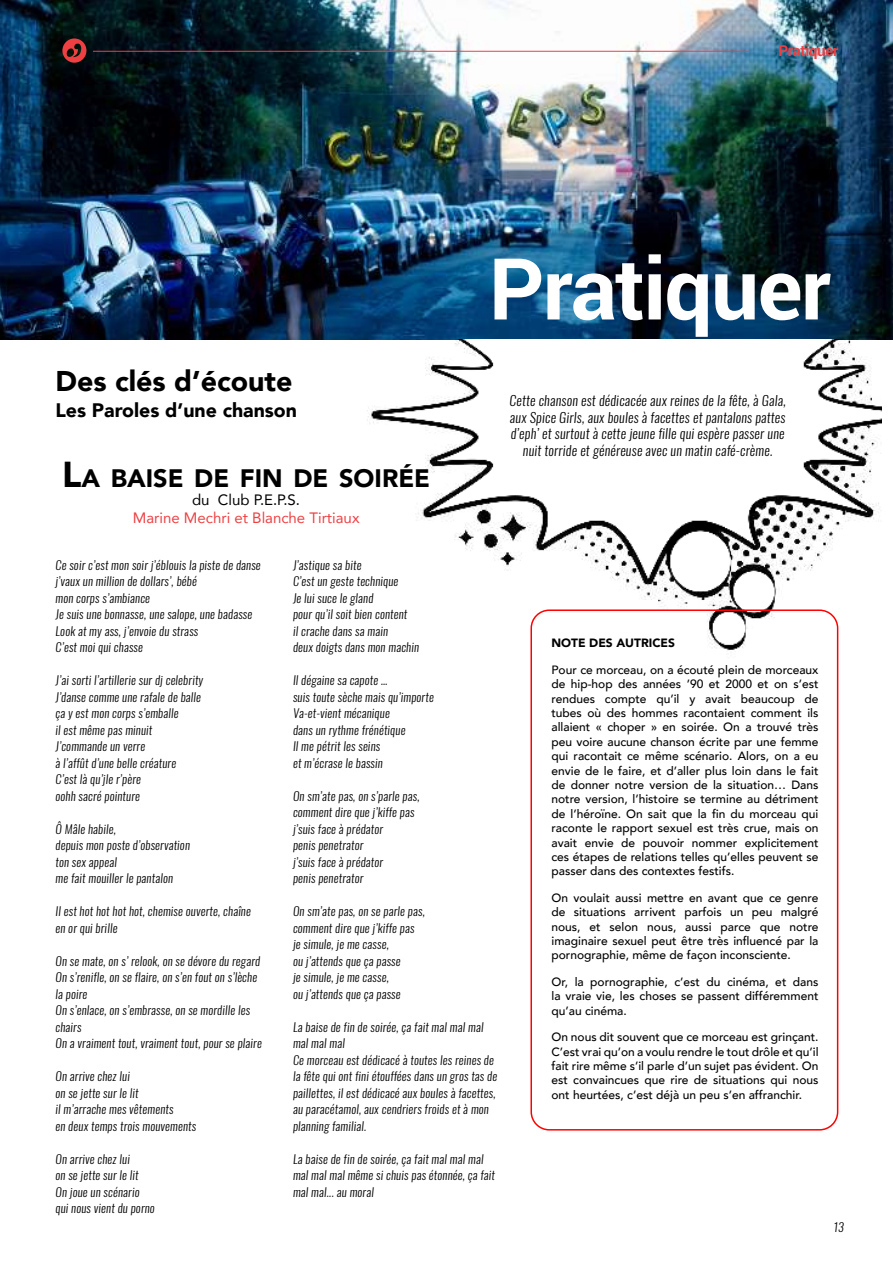
<style>
.page{position:relative;width:893px;height:1263px;background:#fff}
.page>*{position:absolute;margin:0;border:0;box-sizing:border-box;transform-origin:0 0}
.t1{font:700 85.5px "Roboto";letter-spacing:-.02em;color:#fff}
.t2{font:900 28.5px "Avenir";color:#000}
.t3{font:900 25.2px "Avenir";color:#000}
.t4{font:900 19.5px "Avenir";color:#000}
.t5{font:15px "Avenir";color:#ee4043}
.t6{font:15px "Avenir";color:#000}
.t7{font:700 15px "Roboto";letter-spacing:-.02em;color:#ee4043}
.t8{font:italic 300 13.5px/16.5px "Oswald";letter-spacing:.02em;color:#000;text-align:center}
.t9{font:italic 300 12px/16.5px "Oswald";letter-spacing:.02em;color:#000}
.t10{font:500 12px/14.4px "Avenir";color:#000;text-align:justify}
.t11{font:900 12px "Avenir";color:#000}
.s1{font-size:36px}
</style>
<div class="page">
<img style="left:0;top:0;width:893px;height:339px">
<hr style="left:93px;top:51px;width:656px;height:1px;background:#ee4043">
<svg style="left:62px;top:38px;width:24px;height:25px"></svg>
<img style="left:357px;top:339px;width:524px;height:349px">
<div style="left:530px;top:609px;width:308px;height:521px;border:2px solid #f00;border-radius:18px"></div>
<p class="t7" style="left:778px;top:40px;width:62px">Pratiquer</p>
<h2 class="t2" style="left:56px;top:356px;width:238px">Des clés d’écoute</h2>
<h3 class="t4" style="left:56px;top:393px;width:243px">Les Paroles d’une chanson</h3>
<h3 class="t3" style="left:62px;top:456px;width:370px"><span class="s1">L</span>A BAISE DE FIN DE SOIRÉE</h3>
<p class="t6" style="left:192px;top:487px;width:110px">du Club P.E.P.S.</p>
<p class="t5" style="left:133px;top:505px;width:228px">Marine Mechri et Blanche Tirtiaux</p>
<h1 class="t1" style="left:489px;top:229px;width:343px">Pratiquer</h1>
<p class="t8" style="left:509px;top:392px;width:278px">Cette chanson est dédicacée aux reines de la fête, à Gala, aux Spice Girls, aux boules à facettes et pantalons pattes d’eph’ et surtout à cette jeune fille qui espère passer une nuit torride et généreuse avec un matin café-crème.</p>
<p class="t9" style="left:56px;top:556px;width:207px">Ce soir c’est mon soir j’éblouis la piste de danse j’vaux un million de dollars’, bébé<br>mon corps s’ambiance<br>Je suis une bonnasse, une salope, une badasse Look at my ass, j’envoie du strass<br>C’est moi qui chasse</p>
<p class="t9" style="left:56px;top:672px;width:149px">J’ai sorti l’artillerie sur dj celebrity<br>J’danse comme une rafale de balle ça y est mon corps s’emballe<br>il est même pas minuit<br>J’commande un verre<br>à l’affût d’une belle créature<br>C’est là qu’jle r’père<br>oohh sacré pointure</p>
<p class="t9" style="left:56px;top:820px;width:136px">Ô Mâle habile,<br>depuis mon poste d’observation ton sex appeal<br>me fait mouiller le pantalon</p>
<p class="t9" style="left:56px;top:903px;width:197px">Il est hot hot hot hot, chemise ouverte, chaîne en or qui brille</p>
<p class="t9" style="left:56px;top:952px;width:208px">On se mate, on s’ relook, on se dévore du regard On s’renifle, on se flaire, on s’en fout on s’lèche la poire<br>On s’enlace, on s’embrasse, on se mordille les chairs<br>On a vraiment tout, vraiment tout, pour se plaire</p>
<p class="t9" style="left:56px;top:1068px;width:142px">On arrive chez lui<br>on se jette sur le lit<br>il m’arrache mes vêtements<br>en deux temps trois mouvements</p>
<p class="t9" style="left:56px;top:1150px;width:101px">On arrive chez lui<br>on se jette sur le lit<br>On joue un scénario qui nous vient du porno</p>
<p class="t9" style="left:293px;top:556px;width:127px">J’astique sa bite<br>C’est un geste technique<br>Je lui suce le gland<br>pour qu’il soit bien content<br>il crache dans sa main<br>deux doigts dans mon machin</p>
<p class="t9" style="left:293px;top:672px;width:142px">Il dégaine sa capote …<br>suis toute sèche mais qu’importe<br>Va-et-vient mécanique<br>dans un rythme frénétique<br>Il me pétrit les seins<br>et m’écrase le bassin</p>
<p class="t9" style="left:293px;top:787px;width:128px">On sm’ate pas, on s’parle pas, comment dire que j’kiffe pas j’suis face à prédator<br>penis penetrator<br>j’suis face à prédator<br>penis penetrator</p>
<p class="t9" style="left:293px;top:903px;width:133px">On sm’ate pas, on se parle pas, comment dire que j’kiffe pas je simule, je me casse,<br>ou j’attends que ça passe<br>je simule, je me casse,<br>ou j’attends que ça passe</p>
<p class="t9" style="left:293px;top:1018px;width:206px">La baise de fin de soirée, ça fait mal mal mal mal mal mal<br>Ce morceau est dédicacé à toutes les reines de la fête qui ont fini étouffées dans un gros tas de paillettes, il est dédicacé aux boules à facettes, au paracétamol, aux cendriers froids et à mon planning familial.</p>
<p class="t9" style="left:293px;top:1150px;width:203px">La baise de fin de soirée, ça fait mal mal mal mal mal mal même si chuis pas étonnée, ça fait mal mal... au moral</p>
<p class="t11" style="left:551px;top:633px;width:125px">NOTE DES AUTRICES</p>
<p class="t10" style="left:551px;top:662px;width:269px">Pour ce morceau, on a écouté plein de morceaux de hip-hop des années ’90 et 2000 et on s’est rendues compte qu’il y avait beaucoup de tubes où des hommes racontaient comment ils allaient « choper » en soirée. On a trouvé très peu voire aucune chanson écrite par une femme qui racontait ce même scénario. Alors, on a eu envie de le faire, et d’aller plus loin dans le fait de donner notre version de la situation… Dans notre version, l’histoire se termine au détriment de l’héroïne. On sait que la fin du morceau qui raconte le rapport sexuel est très crue, mais on avait envie de pouvoir nommer explicitement ces étapes de relations telles qu’elles peuvent se passer dans des contextes festifs.</p>
<p class="t10" style="left:551px;top:890px;width:269px">On voulait aussi mettre en avant que ce genre de situations arrivent parfois un peu malgré nous, et selon nous, aussi parce que notre imaginaire sexuel peut être très influencé par la pornographie, même de façon inconsciente.</p>
<p class="t10" style="left:551px;top:974px;width:269px">Or, la pornographie, c’est du cinéma, et dans la vraie vie, les choses se passent différemment qu’au cinéma.</p>
<p class="t10" style="left:551px;top:1029px;width:269px">On nous dit souvent que ce morceau est grinçant.<br>C’est vrai qu’on a voulu rendre le tout drôle et qu’il fait rire même s’il parle d’un sujet pas évident. On est convaincues que rire de situations qui nous ont heurtées, c’est déjà un peu s’en affranchir.</p>
<p class="t9" style="left:833px;top:1219px;width:12px">13</p>
</div>
